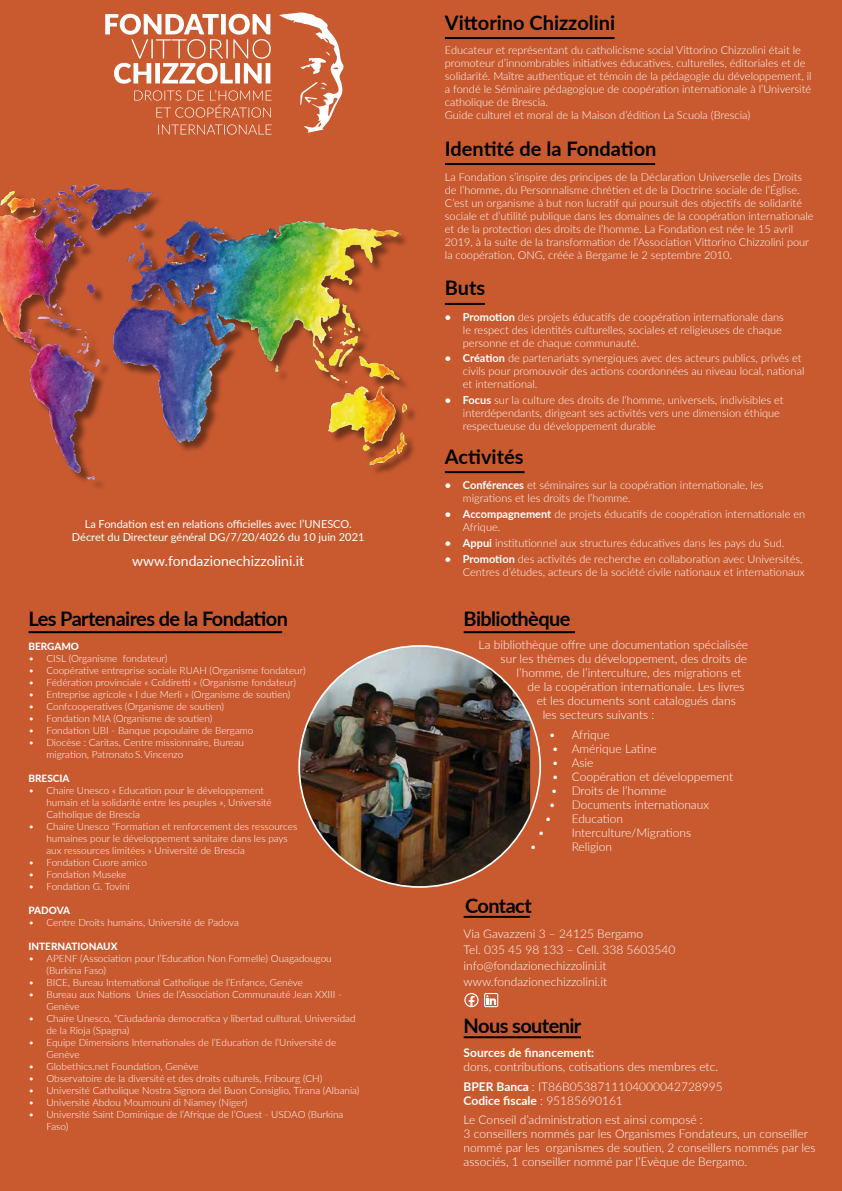
<style>
.page{position:relative;width:842px;height:1191px;background:#c95a30}
.page>*{position:absolute;margin:0;border:0;box-sizing:border-box;transform-origin:0 0}
.t1{font:700 20px "Lato";letter-spacing:-.03em;color:#000}
.t2{font:700 20px "Lato";color:#000}
.t3{font:14px "Lato";color:#fff}
.t4{font:300 12px/16px "Lato";color:#fff}
.t5{font:700 12px "Lato";color:#fff}
.t6{font:300 11px/13px "Lato";color:#fff}
.t7{font:11px/13px "Lato";color:#fff;text-align:center}
.t8{font:300 10px/12px "Lato";color:#fff}
.t9{font:800 10px "Lato";color:#fff}
.s1{font-weight:700}
</style>
<div class="page">
<img style="left:0;top:183px;width:414px;height:305px">
<hr style="left:445px;top:303px;width:40px;height:2px;background:#000">
<hr style="left:445px;top:37px;width:169px;height:2px;background:#000">
<hr style="left:445px;top:163px;width:210px;height:2px;background:#000">
<hr style="left:445px;top:471px;width:79px;height:2px;background:#000">
<hr style="left:464px;top:631px;width:111px;height:2px;background:#000">
<hr style="left:464px;top:1036px;width:117px;height:2px;background:#000">
<hr style="left:464px;top:916px;width:66px;height:2px;background:#000">
<svg style="left:464px;top:993px;width:34px;height:14px"></svg>
<img style="left:299px;top:646px;width:231px;height:241px">
<hr style="left:28px;top:631px;width:254px;height:2px;background:#000">
<svg style="left:279px;top:12px;width:65px;height:121px"></svg>
<svg style="left:158px;top:124px;width:114px;height:11px"></svg>
<svg style="left:134px;top:90px;width:138px;height:28px"></svg>
<svg style="left:105px;top:14px;width:166px;height:70px"></svg>
<p class="t7" style="left:72px;top:517px;width:294px">La Fondation est en relations officielles avec l’UNESCO.<br>Décret du Directeur général DG/7/20/4026 du 10 juin 2021</p>
<p class="t3" style="left:132px;top:551px;width:173px">www.fondazionechizzolini.it</p>
<h1 class="t1" style="left:28px;top:603px;width:261px">Les Partenaires de la Fondation</h1>
<p class="t9" style="left:28px;top:638px;width:52px">BERGAMO</p>
<p class="t8" style="left:28px;top:651px;width:140px">• CISL (Organisme fondateur)</p>
<p class="t8" style="left:28px;top:663px;width:279px">• Coopérative entreprise sociale RUAH (Organisme fondateur)</p>
<p class="t8" style="left:28px;top:675px;width:269px">• Fédération provinciale « Coldiretti » (Organisme fondateur)</p>
<p class="t8" style="left:28px;top:687px;width:264px">• Entreprise agricole « I due Merli » (Organisme de soutien)</p>
<p class="t8" style="left:28px;top:699px;width:197px">• Confcooperatives (Organisme de soutien)</p>
<p class="t8" style="left:28px;top:711px;width:185px">• Fondation MIA (Organisme de soutien)</p>
<p class="t8" style="left:28px;top:723px;width:227px">• Fondation UBI - Banque popoulaire de Bergamo</p>
<p class="t8" style="left:46px;top:735px;width:199px;text-indent:-18px">• Diocèse : Caritas, Centre missionnaire, Bureau migration, Patronato S. Vincenzo</p>
<p class="t9" style="left:28px;top:770px;width:43px">BRESCIA</p>
<p class="t8" style="left:46px;top:783px;width:227px;text-indent:-18px">• Chaire Unesco « Education pour le développement humain et la solidarité entre les peuples », Université<br>Catholique de Brescia</p>
<p class="t8" style="left:46px;top:819px;width:252px;text-indent:-18px">• Chaire Unesco “Formation et renforcement des ressources humaines pour le développement sanitaire dans les pays aux ressources limitées » Université de Brescia</p>
<p class="t8" style="left:28px;top:855px;width:120px">• Fondation Cuore amico</p>
<p class="t8" style="left:28px;top:867px;width:99px">• Fondation Museke</p>
<p class="t8" style="left:28px;top:879px;width:103px">• Fondation G. Tovini</p>
<p class="t9" style="left:28px;top:902px;width:43px">PADOVA</p>
<p class="t8" style="left:28px;top:915px;width:212px">• Centre Droits humains, Université de Padova</p>
<p class="t9" style="left:28px;top:938px;width:91px">INTERNATIONAUX</p>
<p class="t8" style="left:46px;top:952px;width:287px;text-indent:-18px">• APENF (Association pour l’Education Non Formelle) Ouagadougou (Burkina Faso)</p>
<p class="t8" style="left:28px;top:976px;width:276px">• BICE, Bureau International Catholique de l’Enfance, Genève</p>
<p class="t8" style="left:46px;top:988px;width:297px;text-indent:-18px">• Bureau aux Nations Unies de l’Association Communauté Jean XXIII -<br>Genève</p>
<p class="t8" style="left:46px;top:1012px;width:311px;text-indent:-18px">• Chaire Unesco, “Ciudadania democratica y libertad culltural, Universidad de la Rioja (Spagna)</p>
<p class="t8" style="left:46px;top:1036px;width:291px;text-indent:-18px">• Equipe Dimensions Internationales de l’Education de l’Université de<br>Genève</p>
<p class="t8" style="left:28px;top:1060px;width:172px">• Globethics.net Foundation, Genève</p>
<p class="t8" style="left:28px;top:1072px;width:295px">• Observatoire de la diversité et des droits culturels, Fribourg (CH)</p>
<p class="t8" style="left:28px;top:1084px;width:332px">• Université Catholique Nostra Signora del Buon Consiglio, Tirana (Albania)</p>
<p class="t8" style="left:28px;top:1096px;width:220px">• Université Abdou Moumouni di Niamey (Niger)</p>
<p class="t8" style="left:46px;top:1108px;width:298px;text-indent:-18px">• Université Saint Dominique de l’Afrique de l’Ouest - USDAO (Burkina<br>Faso)</p>
<h1 class="t2" style="left:445px;top:8px;width:172px">Vittorino Chizzolini</h1>
<p class="t6" style="left:445px;top:43px;width:368px">Educateur et représentant du catholicisme social Vittorino Chizzolini était le promoteur d’innombrables initiatives éducatives, culturelles, éditoriales et de solidarité. Maître authentique et témoin de la pédagogie du développement, il a fondé le Séminaire pédagogique de coopération internationale à l’Université catholique de Brescia.<br>Guide culturel et moral de la Maison d’édition La Scuola (Brescia)</p>
<h1 class="t2" style="left:445px;top:134px;width:213px">Identité de la Fondation</h1>
<p class="t6" style="left:445px;top:170px;width:370px">La Fondation s’inspire des principes de la Déclaration Universelle des Droits de l’homme, du Personnalisme chrétien et de la Doctrine sociale de l’Église.<br>C’est un organisme à but non lucratif qui poursuit des objectifs de solidarité sociale et d’utilité publique dans les domaines de la coopération internationale et de la protection des droits de l’homme. La Fondation est née le 15 avril 2019, à la suite de la transformation de l’Association Vittorino Chizzolini pour la coopération, ONG, créée à Bergame le 2 septembre 2010.</p>
<h1 class="t1" style="left:445px;top:273px;width:42px">Buts</h1>
<p class="t6" style="left:463px;top:310px;width:322px;text-indent:-18px"><span class="s1">• Promotion</span> des projets éducatifs de coopération internationale dans le respect des identités culturelles, sociales et religieuses de chaque personne et de chaque communauté.</p>
<p class="t6" style="left:463px;top:351px;width:343px;text-indent:-18px"><span class="s1">• Création</span> de partenariats synergiques avec des acteurs publics, privés et civils pour promouvoir des actions coordonnées au niveau local, national et international.</p>
<p class="t6" style="left:463px;top:393px;width:322px;text-indent:-18px"><span class="s1">• Focus</span> sur la culture des droits de l’homme, universels, indivisibles et interdépendants, dirigeant ses activités vers une dimension éthique respectueuse du développement durable</p>
<h1 class="t2" style="left:445px;top:442px;width:80px">Activités</h1>
<p class="t6" style="left:463px;top:478px;width:302px;text-indent:-18px"><span class="s1">• Conférences</span> et séminaires sur la coopération internationale, les migrations et les droits de l’homme.</p>
<p class="t6" style="left:463px;top:507px;width:344px;text-indent:-18px"><span class="s1">• Accompagnement</span> de projets éducatifs de coopération internationale en<br>Afrique.</p>
<p class="t6" style="left:445px;top:536px;width:341px"><span class="s1">• Appui</span> institutionnel aux structures éducatives dans les pays du Sud.</p>
<p class="t6" style="left:445px;top:552px;width:361px;text-align:right"><span class="s1">• Promotion</span> des activités de recherche en collaboration avec Universités,<br>Centres d’études, acteurs de la société civile nationaux et internationaux</p>
<h1 class="t1" style="left:464px;top:604px;width:108px">Bibliothèque</h1>
<p class="t4" style="left:479px;top:636px;width:271px">La bibliothèque offre une documentation spécialisée</p>
<p class="t4" style="left:501px;top:650px;width:248px">sur les thèmes du développement, des droits de</p>
<p class="t4" style="left:517px;top:664px;width:226px">l’homme, de l’interculture, des migrations et</p>
<p class="t4" style="left:528px;top:678px;width:218px">de la coopération internationale. Les livres</p>
<p class="t4" style="left:537px;top:692px;width:201px">et les documents sont catalogués dans</p>
<p class="t4" style="left:543px;top:706px;width:113px">les secteurs suivants :</p>
<p class="t4" style="left:549px;top:726px;width:63px">• Afrique</p>
<p class="t4" style="left:552px;top:740px;width:107px">• Amérique Latine</p>
<p class="t4" style="left:552px;top:754px;width:43px">• Asie</p>
<p class="t4" style="left:552px;top:768px;width:183px">• Coopération et développement</p>
<p class="t4" style="left:551px;top:782px;width:117px">• Droits de l’homme</p>
<p class="t4" style="left:549px;top:796px;width:162px">• Documents internationaux</p>
<p class="t4" style="left:545px;top:810px;width:80px">• Education</p>
<p class="t4" style="left:538px;top:824px;width:155px">• Interculture/Migrations</p>
<p class="t4" style="left:530px;top:838px;width:8px">•</p>
<p class="t4" style="left:572px;top:838px;width:42px">Religion</p>
<h1 class="t1" style="left:465px;top:890px;width:68px">Contact</h1>
<p class="t4" style="left:464px;top:925px;width:213px">Via Gavazzeni 3 – 24125 Bergamo<br>Tel. 035 45 98 133 – Cell. 338 5603540 info@fondazionechizzolini.it www.fondazionechizzolini.it</p>
<h1 class="t1" style="left:464px;top:1011px;width:119px">Nous soutenir</h1>
<p class="t5" style="left:464px;top:1043px;width:132px">Sources de financement:</p>
<p class="t4" style="left:464px;top:1056px;width:261px;line-height:19.7px">dons, contributions, cotisations des membres etc.<br><span class="s1">BPER Banca</span> : IT86B0538711104000042728995</p>
<p class="t4" style="left:464px;top:1090px;width:241px;line-height:19.7px"><span class="s1">Codice fiscale</span> : 95185690161<br>Le Conseil d’administration est ainsi composé :</p>
<p class="t4" style="left:464px;top:1126px;width:353px;line-height:14px">3 conseillers nommés par les Organismes Fondateurs, un conseiller nommé par les organismes de soutien, 2 conseillers nommés par les associés, 1 conseiller nommé par l’Evèque de Bergamo.</p>
</div>
